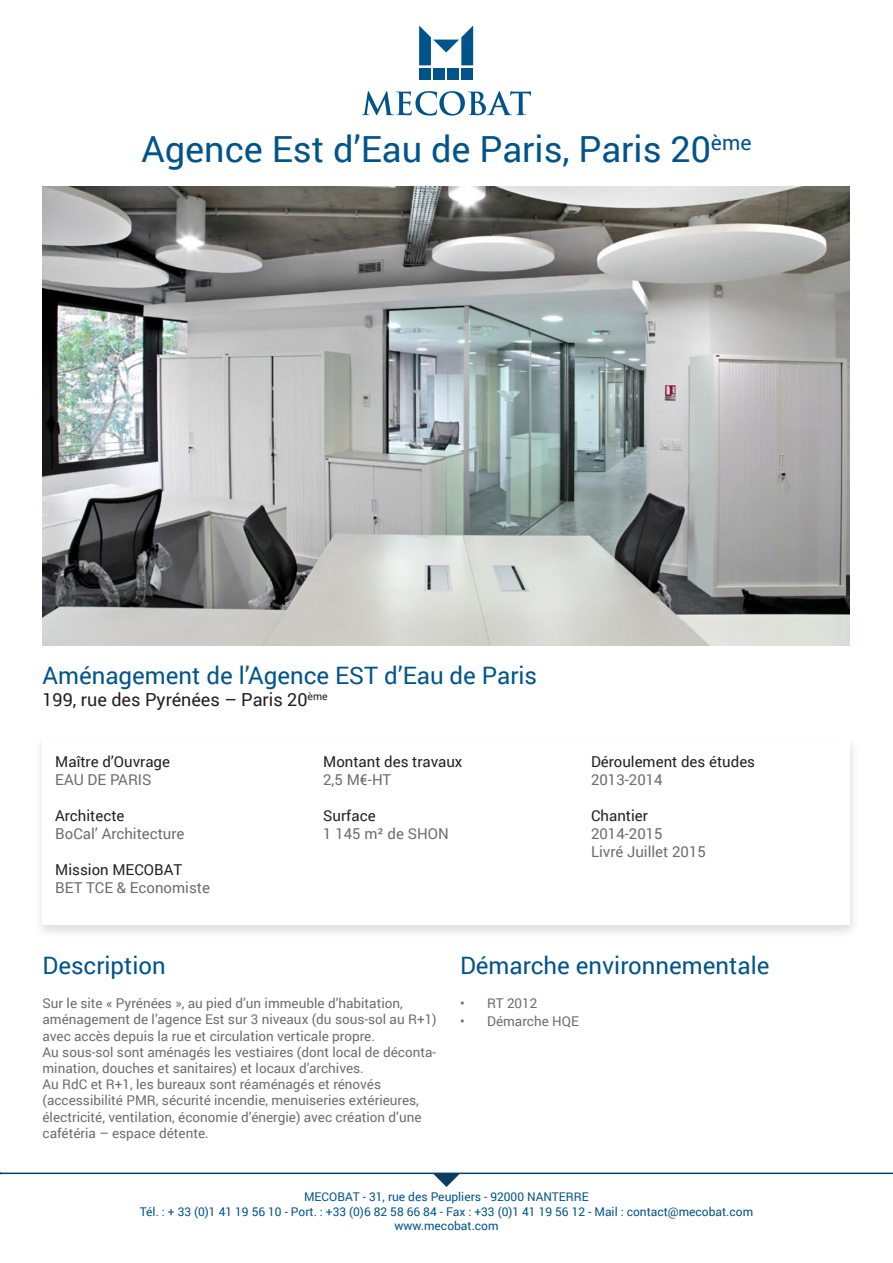
<style>
.page{position:relative;width:893px;height:1263px;background:#fff}
.page>*{position:absolute;margin:0;border:0;box-sizing:border-box;transform-origin:0 0}
.t1{font:36px "Roboto";color:#01548a}
.t2{font:24px "Roboto";color:#01548a}
.t3{font:18px "Roboto";color:#231f20}
.t4{font:15px "Roboto";color:#6c6d70}
.t5{font:15px "Roboto";color:#231f20}
.t6{font:13.5px/16.2px "Roboto";color:#6c6d70}
.t7{font:12px/14.4px "Roboto";color:#01548a;text-align:center}
</style>
<div class="page">
<div style="left:34px;top:735px;width:826px;height:205px;background:#231f20;opacity:.15"></div>
<div style="left:43px;top:738px;width:807px;height:186px;background:#fff"></div>
<div style="left:419px;top:68px;width:12px;height:12px;background:#01548a"></div>
<div style="left:461px;top:68px;width:12px;height:12px;background:#01548a"></div>
<div style="left:447px;top:68px;width:12px;height:12px;background:#01548a"></div>
<div style="left:433px;top:68px;width:12px;height:12px;background:#01548a"></div>
<svg style="left:419px;top:26px;width:54px;height:39px"></svg>
<svg style="left:362px;top:91px;width:169px;height:25px"></svg>
<svg style="left:433px;top:1174px;width:27px;height:13px"></svg>
<hr style="left:0;top:1172px;width:893px;height:2px;background:#0a3d61">
<img style="left:43px;top:186px;width:806px;height:460px">
<p class="t1" style="left:141px;top:124px;width:612px">Agence Est d’Eau de Paris, Paris 20<sup>ème</sup></p>
<p class="t2" style="left:43px;top:659px;width:496px">Aménagement de l’Agence EST d’Eau de Paris</p>
<p class="t3" style="left:43px;top:687px;width:287px">199, rue des Pyrénées – Paris 20<sup>ème</sup></p>
<p class="t5" style="left:55px;top:751px;width:116px">Maître d’Ouvrage</p>
<p class="t4" style="left:55px;top:769px;width:98px">EAU DE PARIS</p>
<p class="t5" style="left:55px;top:805px;width:71px">Architecte</p>
<p class="t4" style="left:55px;top:823px;width:131px">BoCal’ Architecture</p>
<p class="t5" style="left:55px;top:859px;width:128px">Mission MECOBAT</p>
<p class="t4" style="left:55px;top:877px;width:156px">BET TCE &amp; Economiste</p>
<p class="t5" style="left:323px;top:751px;width:141px">Montant des travaux</p>
<p class="t4" style="left:323px;top:769px;width:70px">2,5 M€-HT</p>
<p class="t5" style="left:323px;top:805px;width:54px">Surface</p>
<p class="t4" style="left:323px;top:823px;width:127px">1 145 m² de SHON</p>
<p class="t5" style="left:591px;top:751px;width:166px">Déroulement des études</p>
<p class="t4" style="left:591px;top:769px;width:73px">2013-2014</p>
<p class="t5" style="left:591px;top:805px;width:58px">Chantier</p>
<p class="t4" style="left:591px;top:823px;width:73px">2014-2015</p>
<p class="t4" style="left:591px;top:841px;width:116px">Livré Juillet 2015</p>
<p class="t2" style="left:43px;top:948px;width:125px">Description</p>
<p class="t6" style="left:43px;top:995px;width:396px">Sur le site « Pyrénées », au pied d’un immeuble d’habitation, aménagement de l’agence Est sur 3 niveaux (du sous-sol au R+1) avec accès depuis la rue et circulation verticale propre.</p>
<p class="t6" style="left:43px;top:1043px;width:395px">Au sous-sol sont aménagés les vestiaires (dont local de déconta&shy;mination, douches et sanitaires) et locaux d’archives.<br>Au RdC et R+1, les bureaux sont réaménagés et rénovés (accessibilité PMR, sécurité incendie, menuiseries extérieures, électricité, ventilation, économie d’énergie) avec création d’une cafétéria – espace détente.</p>
<p class="t2" style="left:460px;top:948px;width:311px">Démarche environnementale</p>
<p class="t6" style="left:460px;top:994px;width:79px">• RT 2012</p>
<p class="t6" style="left:460px;top:1012px;width:120px">• Démarche HQE</p>
<p class="t7" style="left:140px;top:1189px;width:615px">MECOBAT - 31, rue des Peupliers - 92000 NANTERRE<br>Tél. : + 33 (0)1 41 19 56 10 - Port. : +33 (0)6 82 58 66 84 - Fax : +33 (0)1 41 19 56 12 - Mail : contact@mecobat.com www.mecobat.com</p>
</div>
